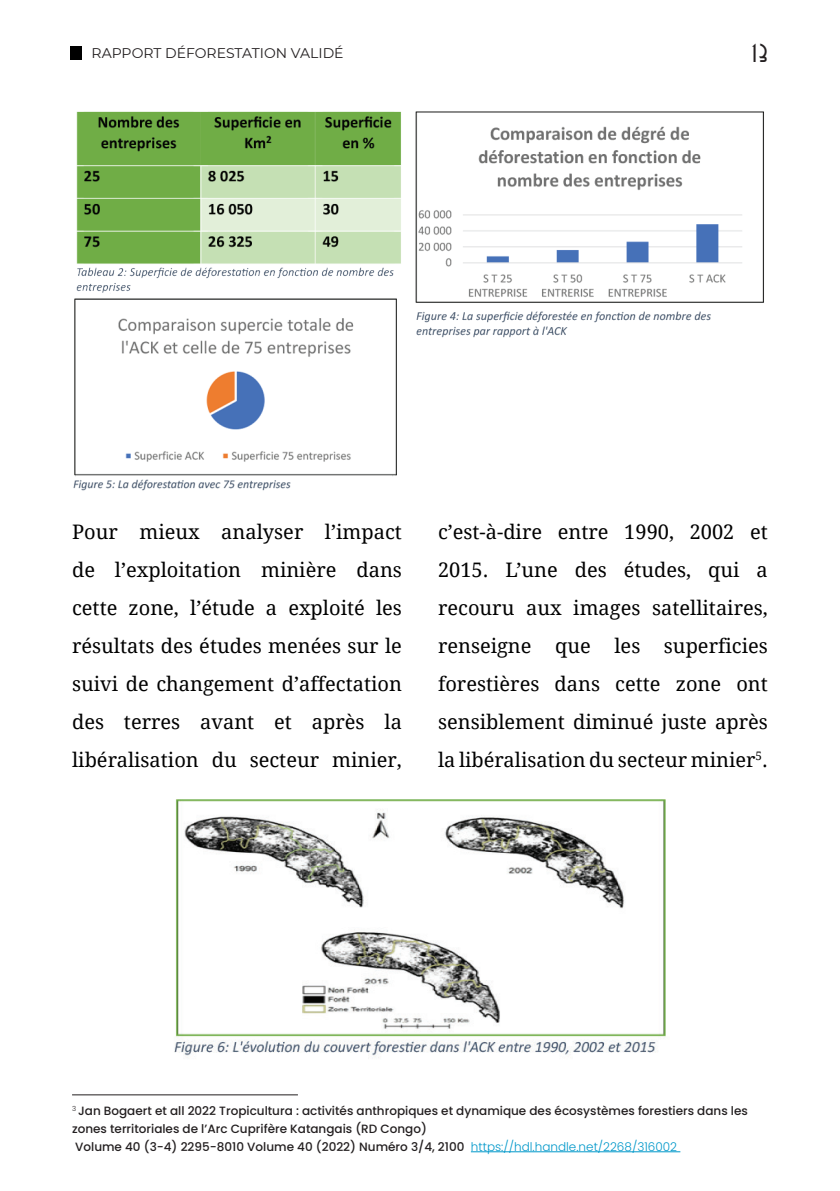
<style>
.page{position:relative;width:840px;height:1191px;background:#fff}
.page>*{position:absolute;margin:0;border:0;box-sizing:border-box;transform-origin:0 0}
.t1{font:24px "Anastasia";color:#231f20}
.t2{font:20px/38px "Droid Serif";color:#000;text-align:justify}
.t3{font:14px "Montserrat";color:#231f20}
.t4{font:500 12px/18px "Poppins";color:#231f20}
.s1{font-weight:300;color:#0098ca}
</style>
<div class="page">
<div style="left:70px;top:46px;width:12px;height:13px;background:#000"></div>
<img style="left:73px;top:111px;width:691px;height:380px">
<hr style="left:470px;top:1151px;width:210px;height:1px;background:#0098ca">
<hr style="left:72px;top:1094px;width:226px;height:1px;background:#231f20">
<img style="left:174px;top:799px;width:492px;height:259px">
<p class="t3" style="left:91px;top:43px;width:253px">RAPPORT DÉFORESTATION VALIDÉ</p>
<p class="t1" style="left:749px;top:40px;width:19px">13</p>
<p class="t2" style="left:72px;top:513px;width:331px">Pour mieux analyser l’impact de l’exploitation minière dans cette zone, l’étude a exploité les résultats des études menées sur le suivi de changement d’affectation des terres avant et après la libéralisation du secteur minier,</p>
<p class="t2" style="left:438px;top:513px;width:331px">c’est-à-dire entre 1990, 2002 et 2015. L’une des études, qui a recouru aux images satellitaires, renseigne que les superficies forestières dans cette zone ont sensiblement diminué juste après la libéralisation du secteur minier<sup>5</sup>.</p>
<p class="t4" style="left:72px;top:1101px;width:677px"><sup>3</sup> Jan Bogaert et all 2022 Tropicultura : activités anthropiques et dynamique des écosystèmes forestiers dans les zones territoriales de l’Arc Cuprifère Katangais (RD Congo)<br>Volume 40 (3-4) 2295-8010 Volume 40 (2022) Numéro 3/4, 2100 <span class="s1">https://hdl.handle.net/2268/316002</span></p>
</div>
